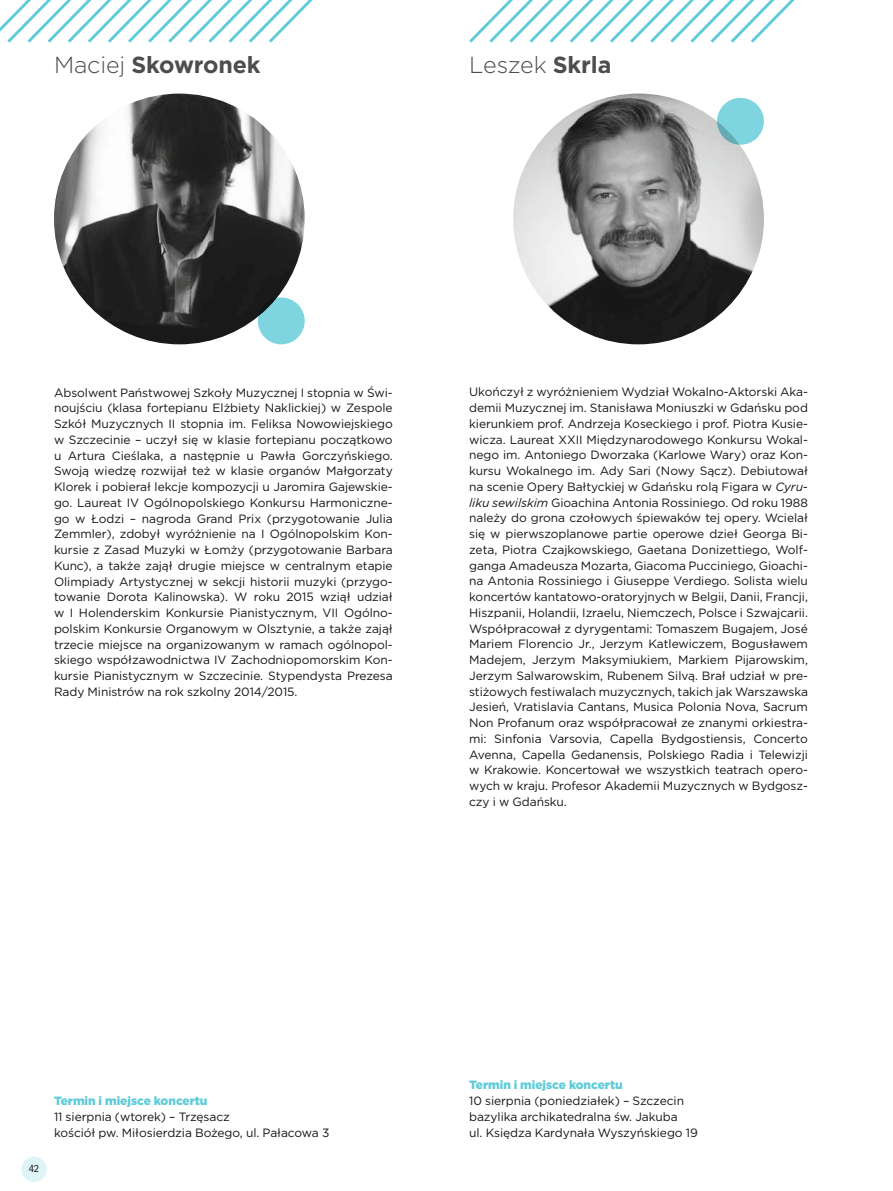
<style>
.page{position:relative;width:893px;height:1191px;background:#fff}
.page>*{position:absolute;margin:0;border:0;box-sizing:border-box;transform-origin:0 0}
.t1{font:700 23.25px "Gotham";letter-spacing:-.005em;color:#4d4d4c}
.t2{font:300 23.25px "Gotham";letter-spacing:-.015em;color:#4d4d4c}
.t3{font:12px/15.8px "Gotham";letter-spacing:-.005em;color:#131413;text-align:justify}
.t4{font:900 12px "Gotham";letter-spacing:-.005em;color:#5fcbd8}
.t5{font:10.5px "Franklin Gothic URW Con Boo";color:#131413}
.s1{font-weight:300}
.s2{font-weight:700}
.s3{font-style:italic}
</style>
<div class="page">
<div style="left:21px;top:1156px;width:26px;height:26px;background:#dff4f7;border-radius:50%"></div>
<svg style="left:0;top:0;width:313px;height:43px"></svg>
<svg style="left:469px;top:0;width:326px;height:43px"></svg>
<img style="left:54px;top:94px;width:251px;height:250px;border-radius:125px">
<img style="left:513px;top:94px;width:251px;height:250px;border-radius:125px">
<svg style="left:717px;top:98px;width:47px;height:47px;background:#7ed1db"></svg>
<svg style="left:258px;top:297px;width:47px;height:47px;background:#7bcbd5"></svg>
<h1 class="t1" style="left:54px;top:49px;width:208px"><span class="s1">Maciej</span> Skowronek</h1>
<h1 class="t2" style="left:469px;top:50px;width:144px">Leszek <span class="s2">Skrla</span></h1>
<p class="t3" style="left:54px;top:384px;width:340px">Absolwent Państwowej Szkoły Muzycznej I stopnia w Świ&shy;noujściu (klasa fortepianu Elżbiety Naklickiej) w Zespole Szkół Muzycznych II stopnia im. Feliksa Nowowiejskiego w Szczecinie – uczył się w klasie fortepianu początkowo u Artura Cieślaka, a następnie u Pawła Gorczyńskiego.<br>Swoją wiedzę rozwijał też w klasie organów Małgorzaty Klorek i pobierał lekcje kompozycji u Jaromira Gajewskie&shy;go. Laureat IV Ogólnopolskiego Konkursu Harmoniczne&shy;go w Łodzi – nagroda Grand Prix (przygotowanie Julia Zemmler), zdobył wyróżnienie na I Ogólnopolskim Kon&shy;kursie z Zasad Muzyki w Łomży (przygotowanie Barbara Kunc), a także zajął drugie miejsce w centralnym etapie Olimpiady Artystycznej w sekcji historii muzyki (przygo&shy;towanie Dorota Kalinowska). W roku 2015 wziął udział w I Holenderskim Konkursie Pianistycznym, VII Ogólno&shy;polskim Konkursie Organowym w Olsztynie, a także zajął trzecie miejsce na organizowanym w ramach ogólnopol&shy;skiego współzawodnictwa IV Zachodniopomorskim Kon&shy;kursie Pianistycznym w Szczecinie. Stypendysta Prezesa Rady Ministrów na rok szkolny 2014/2015.</p>
<p class="t3" style="left:469px;top:384px;width:340px">Ukończył z wyróżnieniem Wydział Wokalno-Aktorski Aka&shy;demii Muzycznej im. Stanisława Moniuszki w Gdańsku pod kierunkiem prof. Andrzeja Koseckiego i prof. Piotra Kusie&shy;wicza. Laureat XXII Międzynarodowego Konkursu Wokal&shy;nego im. Antoniego Dworzaka (Karlowe Wary) oraz Kon&shy;kursu Wokalnego im. Ady Sari (Nowy Sącz). Debiutował na scenie Opery Bałtyckiej w Gdańsku rolą Figara w <span class="s3">Cyru&shy;liku sewilskim</span> Gioachina Antonia Rossiniego. Od roku 1988 należy do grona czołowych śpiewaków tej opery. Wcielał się w pierwszoplanowe partie operowe dzieł Georga Bi&shy;zeta, Piotra Czajkowskiego, Gaetana Donizettiego, Wolf&shy;ganga Amadeusza Mozarta, Giacoma Pucciniego, Gioachi&shy;na Antonia Rossiniego i Giuseppe Verdiego. Solista wielu koncertów kantatowo-oratoryjnych w Belgii, Danii, Francji, Hiszpanii, Holandii, Izraelu, Niemczech, Polsce i Szwajcarii.<br>Współpracował z dyrygentami: Tomaszem Bugajem, José Mariem Florencio Jr., Jerzym Katlewiczem, Bogusławem Madejem, Jerzym Maksymiukiem, Markiem Pijarowskim, Jerzym Salwarowskim, Rubenem Silvą. Brał udział w pre&shy;stiżowych festiwalach muzycznych, takich jak Warszawska Jesień, Vratislavia Cantans, Musica Polonia Nova, Sacrum Non Profanum oraz współpracował ze znanymi orkiestra&shy;mi: Sinfonia Varsovia, Capella Bydgostiensis, Concerto Avenna, Capella Gedanensis, Polskiego Radia i Telewizji w Krakowie. Koncertował we wszystkich teatrach opero&shy;wych w kraju. Profesor Akademii Muzycznych w Bydgosz&shy;czy i w Gdańsku.</p>
<p class="t5" style="left:29px;top:1162px;width:12px">42</p>
<p class="t4" style="left:54px;top:1092px;width:155px">Termin i miejsce koncertu</p>
<p class="t3" style="left:54px;top:1108px;width:277px">11 sierpnia (wtorek) – Trzęsacz<br>kościół pw. Miłosierdzia Bożego, ul. Pałacowa 3</p>
<p class="t4" style="left:469px;top:1077px;width:155px">Termin i miejsce koncertu</p>
<p class="t3" style="left:469px;top:1092px;width:230px;text-align:left">10 sierpnia (poniedziałek) – Szczecin bazylika archikatedralna św. Jakuba<br>ul. Księdza Kardynała Wyszyńskiego 19</p>
</div>
